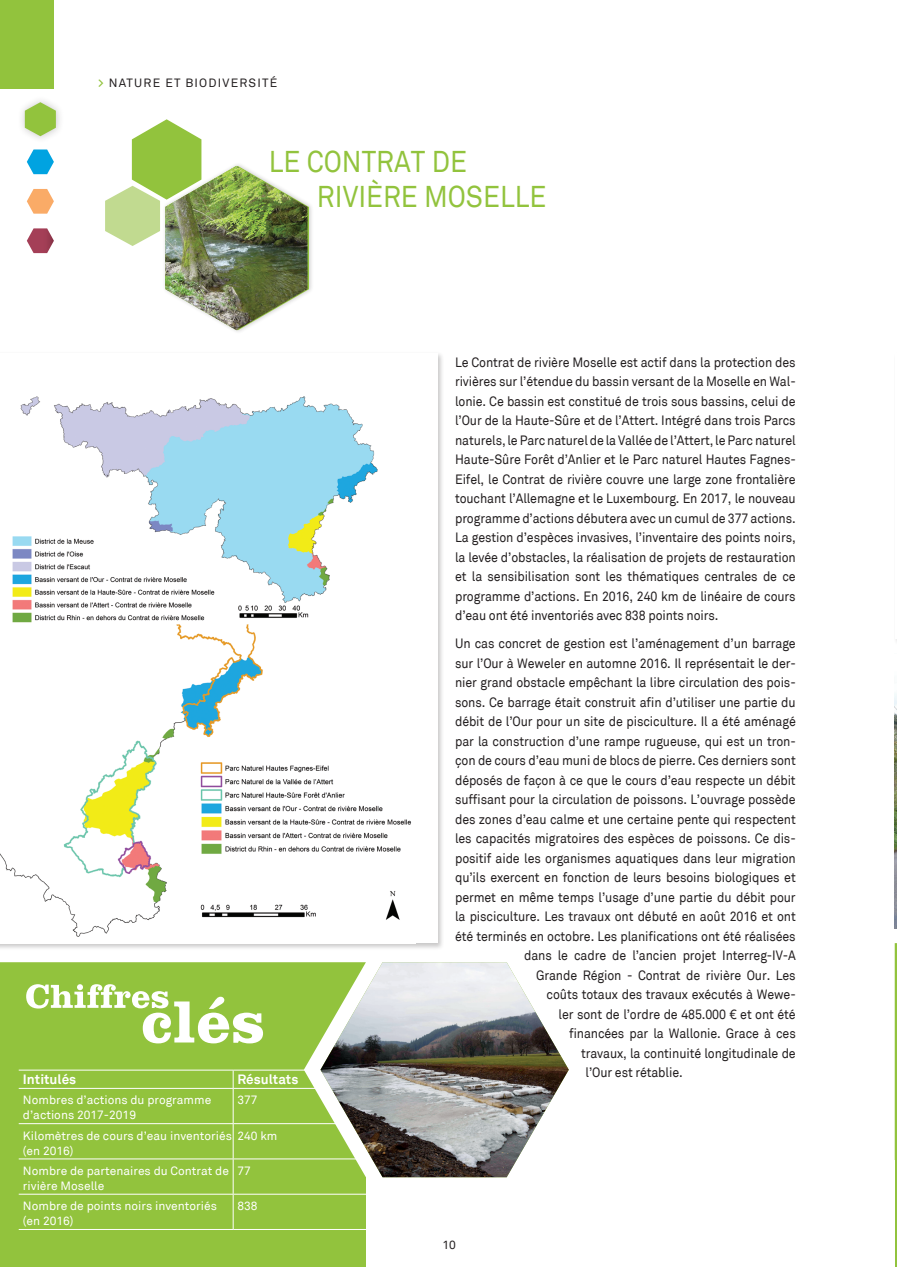
<style>
.page{position:relative;width:897px;height:1267px;background:#fff}
.page>*{position:absolute;margin:0;border:0;box-sizing:border-box;transform-origin:0 0}
.t1{font:30px/35.5px "Akkurat";color:#92c33d;scale:.9 1}
.t2{font:13.5px/19.5px "Akkurat";letter-spacing:-.01em;color:#231f20;text-align:justify;scale:.92 1}
.t3{font:700 13.5px "Akkurat";color:#fff}
.t4{font:12px/15px "Akkurat";color:#fff}
.t5{font:12px "Akkurat";letter-spacing:.1em;color:#231f20}
.s1{font-weight:700;color:#92c33d}
</style>
<div class="page">
<div style="left:0;top:0;width:53px;height:89px;background:#92c33d"></div>
<div style="left:162px;top:162px;width:152px;height:173px;background:#231f20;opacity:.25"></div>
<div style="left:17px;top:95px;width:47px;height:49px;background:#231f20;opacity:.25"></div>
<svg style="left:25px;top:102px;width:31px;height:34px"></svg>
<svg style="left:27px;top:149px;width:27px;height:25px"></svg>
<svg style="left:27px;top:189px;width:27px;height:25px"></svg>
<svg style="left:27px;top:228px;width:27px;height:25px"></svg>
<div style="left:0;top:1177px;width:366px;height:89px;background:#92c33d"></div>
<div style="left:0;top:962px;width:320px;height:215px;background:#92c33d"></div>
<svg style="left:105px;top:119px;width:204px;height:211px"></svg>
<img style="left:165px;top:166px;width:142px;height:164px">
<hr style="left:894px;top:1158px;width:2px;height:108px;background:#92c33d">
<hr style="left:894px;top:943px;width:2px;height:216px;background:#92c33d">
<hr style="left:233px;top:1087px;width:151px;height:1px;background:#fff">
<hr style="left:233px;top:1123px;width:151px;height:1px;background:#fff">
<hr style="left:233px;top:1069px;width:151px;height:1px;background:#fff">
<hr style="left:233px;top:1158px;width:151px;height:1px;background:#fff">
<hr style="left:233px;top:1193px;width:151px;height:1px;background:#fff">
<hr style="left:233px;top:1228px;width:151px;height:1px;background:#fff">
<svg style="left:26px;top:984px;width:237px;height:59px"></svg>
<svg style="left:233px;top:1070px;width:1px;height:17px"></svg>
<hr style="left:233px;top:1088px;width:1px;height:35px;background:#fff">
<hr style="left:233px;top:1123px;width:1px;height:35px;background:#fff">
<hr style="left:233px;top:1159px;width:1px;height:34px;background:#fff">
<hr style="left:233px;top:1194px;width:1px;height:34px;background:#fff">
<hr style="left:19px;top:1087px;width:214px;height:1px;background:#fff">
<hr style="left:19px;top:1123px;width:214px;height:1px;background:#fff">
<hr style="left:19px;top:1069px;width:214px;height:1px;background:#fff">
<hr style="left:19px;top:1158px;width:214px;height:1px;background:#fff">
<hr style="left:19px;top:1193px;width:214px;height:1px;background:#fff">
<hr style="left:19px;top:1228px;width:214px;height:1px;background:#fff">
<img style="left:320px;top:962px;width:248px;height:215px">
<div style="left:0;top:351px;width:444px;height:599px;background:#231f20;opacity:.25"></div>
<div style="left:0;top:353px;width:437px;height:590px;background:#fff"></div>
<img style="left:0;top:396px;width:411px;height:541px">
<img style="left:894px;top:693px;width:2px;height:235px">
<p class="t5" style="left:98px;top:76px;width:180px"><span class="s1">&gt;</span> NATURE ET BIODIVERSITÉ</p>
<p class="t1" style="left:317px;top:144px;width:256px;text-indent:-48px">LE CONTRAT DE<br>RIVIÈRE MOSELLE</p>
<p class="t3" style="left:23px;top:1070px;width:55px">Intitulés</p>
<p class="t3" style="left:237px;top:1070px;width:62px">Résultats</p>
<p class="t4" style="left:23px;top:1092px;width:190px">Nombres d’actions du programme d’actions 2017-2019</p>
<p class="t4" style="left:237px;top:1092px;width:22px">377</p>
<p class="t4" style="left:23px;top:1128px;width:210px">Kilomètres de cours d’eau inventoriés</p>
<p class="t4" style="left:237px;top:1128px;width:41px">240 km</p>
<p class="t4" style="left:23px;top:1143px;width:52px">(en 2016)</p>
<p class="t4" style="left:23px;top:1163px;width:207px">Nombre de partenaires du Contrat de rivière Moselle</p>
<p class="t4" style="left:237px;top:1163px;width:15px">77</p>
<p class="t4" style="left:23px;top:1198px;width:195px">Nombre de points noirs inventoriés (en 2016)</p>
<p class="t4" style="left:237px;top:1198px;width:22px">838</p>
<p class="t2" style="left:455px;top:352px;width:372px">Le Contrat de rivière Moselle est actif dans la protection des rivières sur l’étendue du bassin versant de la Moselle en Wal&shy;lonie. Ce bassin est constitué de trois sous bassins, celui de l’Our de la Haute-Sûre et de l’Attert. Intégré dans trois Parcs naturels, le Parc naturel de la Vallée de l’Attert, le Parc naturel Haute-Sûre Forêt d’Anlier et le Parc naturel Hautes Fagnes-Eifel, le Contrat de rivière couvre une large zone frontalière touchant l’Allemagne et le Luxembourg. En 2017, le nouveau programme d’actions débutera avec un cumul de 377 actions.<br>La gestion d’espèces invasives, l’inventaire des points noirs, la levée d’obstacles, la réalisation de projets de restauration et la sensibilisation sont les thématiques centrales de ce programme d’actions. En 2016, 240 km de linéaire de cours d’eau ont été inventoriés avec 838 points noirs.</p>
<p class="t2" style="left:455px;top:634px;width:372px">Un cas concret de gestion est l’aménagement d’un barrage</p>
<p class="t2" style="left:455px;top:653px;width:372px">sur l’Our à Weweler en automne 2016. Il représentait le der-</p>
<p class="t2" style="left:455px;top:673px;width:372px">nier grand obstacle empêchant la libre circulation des pois-</p>
<p class="t2" style="left:455px;top:692px;width:372px">sons. Ce barrage était construit afin d’utiliser une partie du</p>
<p class="t2" style="left:455px;top:712px;width:372px">débit de l’Our pour un site de pisciculture. Il a été aménagé</p>
<p class="t2" style="left:455px;top:731px;width:372px">par la construction d’une rampe rugueuse, qui est un tron-</p>
<p class="t2" style="left:455px;top:751px;width:372px">çon de cours d’eau muni de blocs de pierre. Ces derniers sont</p>
<p class="t2" style="left:455px;top:770px;width:372px">déposés de façon à ce que le cours d’eau respecte un débit</p>
<p class="t2" style="left:455px;top:790px;width:372px">suffisant pour la circulation de poissons. L’ouvrage possède</p>
<p class="t2" style="left:455px;top:809px;width:372px">des zones d’eau calme et une certaine pente qui respectent</p>
<p class="t2" style="left:455px;top:829px;width:372px">les capacités migratoires des espèces de poissons. Ce dis-</p>
<p class="t2" style="left:455px;top:848px;width:372px">positif aide les organismes aquatiques dans leur migration</p>
<p class="t2" style="left:455px;top:868px;width:372px">qu’ils exercent en fonction de leurs besoins biologiques et</p>
<p class="t2" style="left:455px;top:887px;width:372px">permet en même temps l’usage d’une partie du débit pour</p>
<p class="t2" style="left:455px;top:907px;width:372px">la pisciculture. Les travaux ont débuté en août 2016 et ont</p>
<p class="t2" style="left:455px;top:926px;width:372px">été terminés en octobre. Les planifications ont été réalisées</p>
<p class="t2" style="left:524px;top:946px;width:297px">dans le cadre de l’ancien projet Interreg-IV-A</p>
<p class="t2" style="left:536px;top:965px;width:284px">Grande Région - Contrat de rivière Our. Les</p>
<p class="t2" style="left:546px;top:985px;width:272px">coûts totaux des travaux exécutés à Wewe-</p>
<p class="t2" style="left:558px;top:1004px;width:259px">ler sont de l’ordre de 485.000 € et ont été</p>
<p class="t2" style="left:569px;top:1024px;width:248px">financées par la Wallonie. Grace à ces</p>
<p class="t2" style="left:581px;top:1043px;width:235px">travaux, la continuité longitudinale de</p>
<p class="t2" style="left:585px;top:1063px;width:107px">l’Our est rétablie.</p>
<p class="t5" style="left:442px;top:1237px;width:15px">10</p>
</div>
